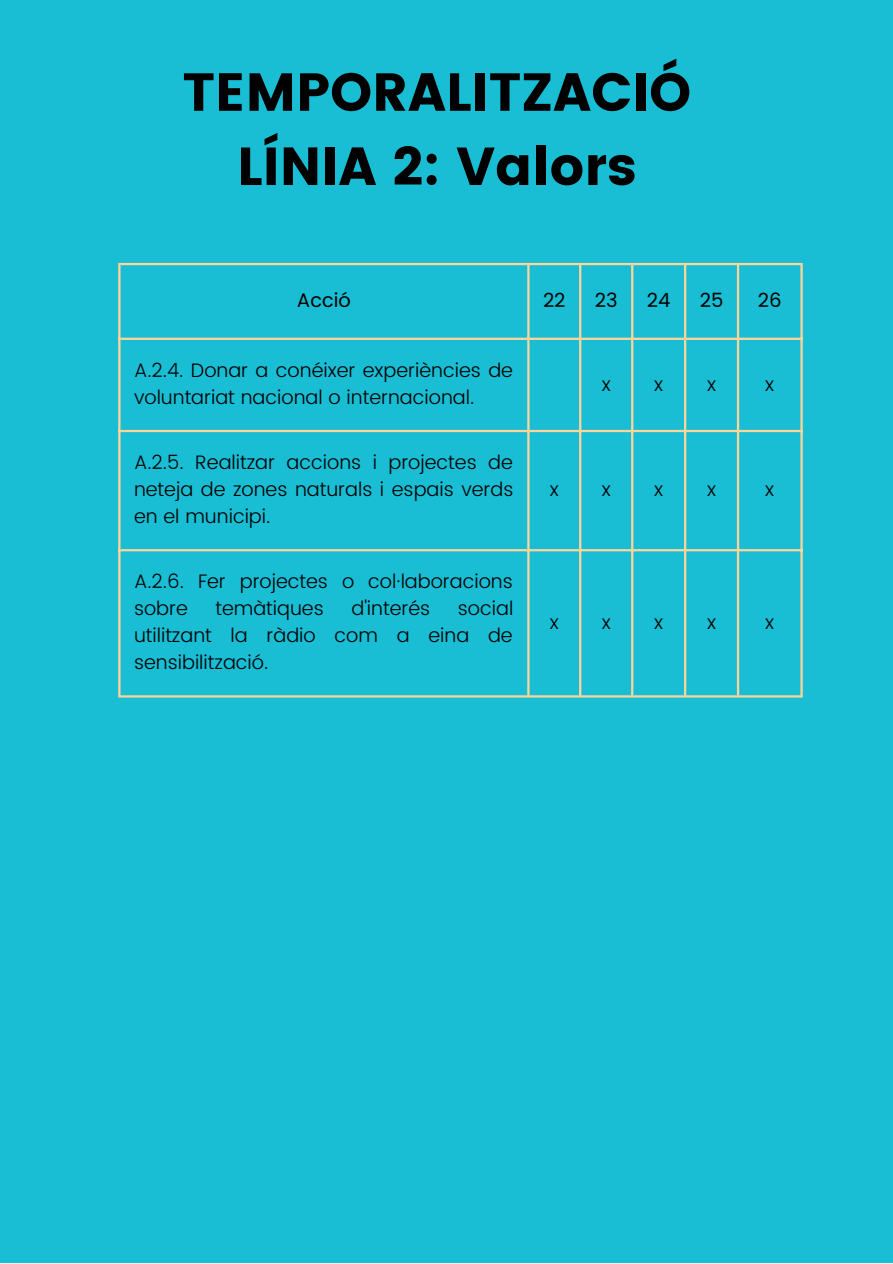
<style>
.page{position:relative;width:893px;height:1264px;background:#fff}
.page>*{position:absolute;margin:0;border:0;box-sizing:border-box;transform-origin:0 0}
.t1{font:53.4px/74.2px "Poppins";color:#000;text-align:center}
.t2{font:300 19.5px/27px "Poppins";color:#000}
.t3{font:19.5px "Poppins";color:#000}
</style>
<div class="page">
<div style="left:0;top:0;width:892px;height:1262px;background:#19bdd4"></div>
<hr style="left:118px;top:265px;width:2px;height:430px;background:#ffd699">
<hr style="left:527px;top:265px;width:2px;height:430px;background:#ffd699">
<hr style="left:579px;top:265px;width:2px;height:430px;background:#ffd699">
<hr style="left:631px;top:265px;width:2px;height:430px;background:#ffd699">
<hr style="left:684px;top:265px;width:2px;height:430px;background:#ffd699">
<hr style="left:736px;top:265px;width:3px;height:430px;background:#ffd699">
<hr style="left:800px;top:265px;width:2px;height:430px;background:#ffd699">
<hr style="left:118px;top:263px;width:684px;height:2px;background:#ffd699">
<hr style="left:118px;top:338px;width:684px;height:2px;background:#ffd699">
<hr style="left:118px;top:430px;width:684px;height:2px;background:#ffd699">
<hr style="left:118px;top:549px;width:684px;height:2px;background:#ffd699">
<hr style="left:118px;top:695px;width:684px;height:2px;background:#ffd699">
<h1 class="t1" style="left:182px;top:55px;width:510px">TEMPORALITZACIÓ<br>LÍNIA 2: Valors</h1>
<p class="t3" style="left:297px;top:289px;width:55px">Acció</p>
<p class="t3" style="left:543px;top:289px;width:24px">22</p>
<p class="t3" style="left:594px;top:289px;width:24px">23</p>
<p class="t3" style="left:646px;top:289px;width:25px">24</p>
<p class="t3" style="left:699px;top:289px;width:25px">25</p>
<p class="t3" style="left:757px;top:289px;width:25px">26</p>
<p class="t2" style="left:134px;top:357px;width:380px">A.2.4. Donar a conéixer experiències de voluntariat nacional o internacional.</p>
<p class="t2" style="left:134px;top:449px;width:381px;text-align:justify">A.2.5. Realitzar accions i projectes de neteja de zones naturals i espais verds en el municipi.</p>
<p class="t2" style="left:134px;top:568px;width:380px">A.2.6. Fer projectes o col·laboracions sobre</p>
<p class="t2" style="left:215px;top:595px;width:110px">temàtiques</p>
<p class="t2" style="left:351px;top:595px;width:80px">d'interés</p>
<p class="t2" style="left:134px;top:595px;width:381px;text-align:justify;text-indent:324px">social utilitzant la ràdio com a eina de sensibilització.</p>
<p class="t2" style="left:601px;top:370px;width:10px">x</p>
<p class="t2" style="left:654px;top:370px;width:10px">x</p>
<p class="t2" style="left:707px;top:370px;width:10px">x</p>
<p class="t2" style="left:765px;top:370px;width:10px">x</p>
<p class="t2" style="left:550px;top:476px;width:10px">x</p>
<p class="t2" style="left:601px;top:476px;width:10px">x</p>
<p class="t2" style="left:654px;top:476px;width:10px">x</p>
<p class="t2" style="left:707px;top:476px;width:10px">x</p>
<p class="t2" style="left:765px;top:476px;width:10px">x</p>
<p class="t2" style="left:550px;top:608px;width:10px">x</p>
<p class="t2" style="left:601px;top:608px;width:10px">x</p>
<p class="t2" style="left:654px;top:608px;width:10px">x</p>
<p class="t2" style="left:707px;top:608px;width:10px">x</p>
<p class="t2" style="left:765px;top:608px;width:10px">x</p>
</div>
